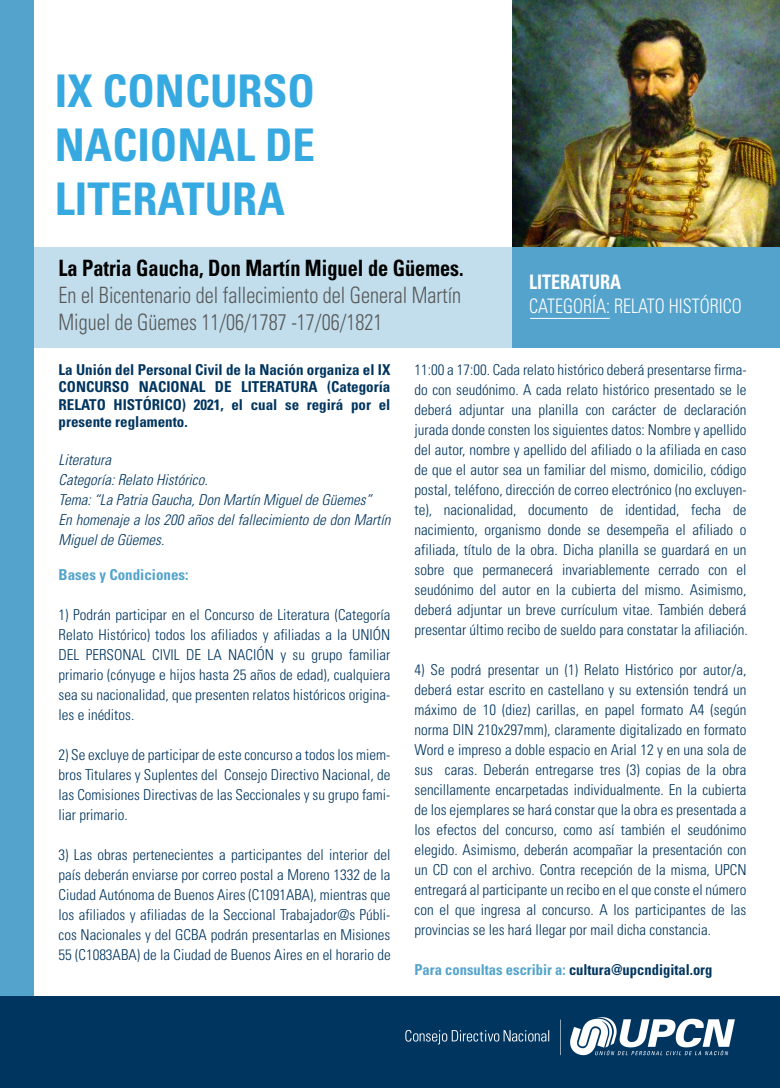
<style>
.page{position:relative;width:780px;height:1088px;background:#fff}
.page>*{position:absolute;margin:0;border:0;box-sizing:border-box;transform-origin:0 0}
.t1{font:700 condensed 45px/54px "Univers";color:#36a9e1;text-align:justify}
.t2{font:300 condensed 22.5px/27px "Univers";color:#575756;scale:.9 1}
.t3{font:700 condensed 22.5px "Univers";color:#000;scale:.9 1}
.t4{font:300 condensed 20px "Univers";color:#fff;scale:.9 1}
.t5{font:700 condensed 20px "Univers";color:#fff;scale:.9 1}
.t6{font:300 condensed 15px/20px "Univers";color:#00355f;text-align:justify}
.t7{font:italic 300 condensed 15px/20px "Univers";color:#00355f}
.t8{font:700 condensed 15px/17.5px "Univers";color:#00355f;text-align:justify}
.t9{font:700 condensed 15px "Univers";color:#53a3cc}
.s1{color:#00355f}
</style>
<div class="page">
<div style="left:0;top:0;width:33px;height:1088px;background:#53a3cc"></div>
<div style="left:0;top:996px;width:780px;height:92px;background:#00355f"></div>
<img style="left:405px;top:1017px;width:330px;height:39px">
<img style="left:513px;top:0;width:267px;height:247px">
<div style="left:513px;top:247px;width:267px;height:100px;background:#53a3cc"></div>
<div style="left:23px;top:247px;width:490px;height:100px;background:#c2deed"></div>
<hr style="left:530px;top:318px;width:79px;height:1px;background:#fff">
<h1 class="t1" style="left:55px;top:63px;width:262px">IX CONCURSO NACIONAL DE LITERATURA</h1>
<h2 class="t3" style="left:58px;top:254px;width:451px">La Patria Gaucha, Don Martín Miguel de Güemes.</h2>
<h2 class="t2" style="left:58px;top:281px;width:449px">En el Bicentenario del fallecimiento del General Martín<br>Miguel de Güemes 11/06/1787 -17/06/1821</h2>
<h3 class="t5" style="left:529px;top:270px;width:104px">LITERATURA</h3>
<h3 class="t4" style="left:529px;top:294px;width:238px">CATEGORÍA: RELATO HISTÓRICO</h3>
<p class="t8" style="left:58px;top:360px;width:333px">La Unión del Personal Civil de la Nación organiza el IX CONCURSO NACIONAL DE LITERATURA (Categoría RELATO HISTÓRICO) 2021, el cual se regirá por el presente reglamento.</p>
<p class="t7" style="left:58px;top:449px;width:333px">Literatura<br>Categoría: Relato Histórico.<br>Tema: “La Patria Gaucha, Don Martín Miguel de Güemes”<br>En homenaje a los 200 años del fallecimiento de don Martín Miguel de Güemes.</p>
<p class="t9" style="left:58px;top:565px;width:131px">Bases y Condiciones:</p>
<p class="t6" style="left:58px;top:604px;width:333px">1) Podrán participar en el Concurso de Literatura (Categoría Relato Histórico) todos los afiliados y afiliadas a la UNIÓN DEL PERSONAL CIVIL DE LA NACIÓN y su grupo familiar primario (cónyuge e hijos hasta 25 años de edad), cualquiera sea su nacionalidad, que presenten relatos históricos origina&shy;les e inéditos.</p>
<p class="t6" style="left:58px;top:744px;width:333px">2) Se excluye de participar de este concurso a todos los miem&shy;bros Titulares y Suplentes del Consejo Directivo Nacional, de las Comisiones Directivas de las Seccionales y su grupo fami&shy;liar primario.</p>
<p class="t6" style="left:58px;top:844px;width:334px">3) Las obras pertenecientes a participantes del interior del país deberán enviarse por correo postal a Moreno 1332 de la Ciudad Autónoma de Buenos Aires (C1091ABA), mientras que los afiliados y afiliadas de la Seccional Trabajador@s Públi&shy;cos Nacionales y del GCBA podrán presentarlas en Misiones 55 (C1083ABA) de la Ciudad de Buenos Aires en el horario de</p>
<p class="t6" style="left:414px;top:359px;width:335px">11:00 a 17:00. Cada relato histórico deberá presentarse firma&shy;do con seudónimo. A cada relato histórico presentado se le deberá adjuntar una planilla con carácter de declaración jurada donde consten los siguientes datos: Nombre y apellido del autor, nombre y apellido del afiliado o la afiliada en caso de que el autor sea un familiar del mismo, domicilio, código postal, teléfono, dirección de correo electrónico (no excluyen&shy;te), nacionalidad, documento de identidad, fecha de nacimiento, organismo donde se desempeña el afiliado o afiliada, título de la obra. Dicha planilla se guardará en un sobre que permanecerá invariablemente cerrado con el seudónimo del autor en la cubierta del mismo. Asimismo, deberá adjuntar un breve currículum vitae. También deberá presentar último recibo de sueldo para constatar la afiliación.</p>
<p class="t6" style="left:414px;top:659px;width:333px">4) Se podrá presentar un (1) Relato Histórico por autor/a, deberá estar escrito en castellano y su extensión tendrá un máximo de 10 (diez) carillas, en papel formato A4 (según norma DIN 210x297mm), claramente digitalizado en formato Word e impreso a doble espacio en Arial 12 y en una sola de sus caras. Deberán entregarse tres (3) copias de la obra sencillamente encarpetadas individualmente. En la cubierta de los ejemplares se hará constar que la obra es presentada a los efectos del concurso, como así también el seudónimo elegido. Asimismo, deberán acompañar la presentación con un CD con el archivo. Contra recepción de la misma, UPCN entregará al participante un recibo en el que conste el número con el que ingresa al concurso. A los participantes de las provincias se les hará llegar por mail dicha constancia.</p>
<p class="t9" style="left:414px;top:960px;width:299px">Para consultas escribir a: <span class="s1">cultura@upcndigital.org</span></p>
</div>
